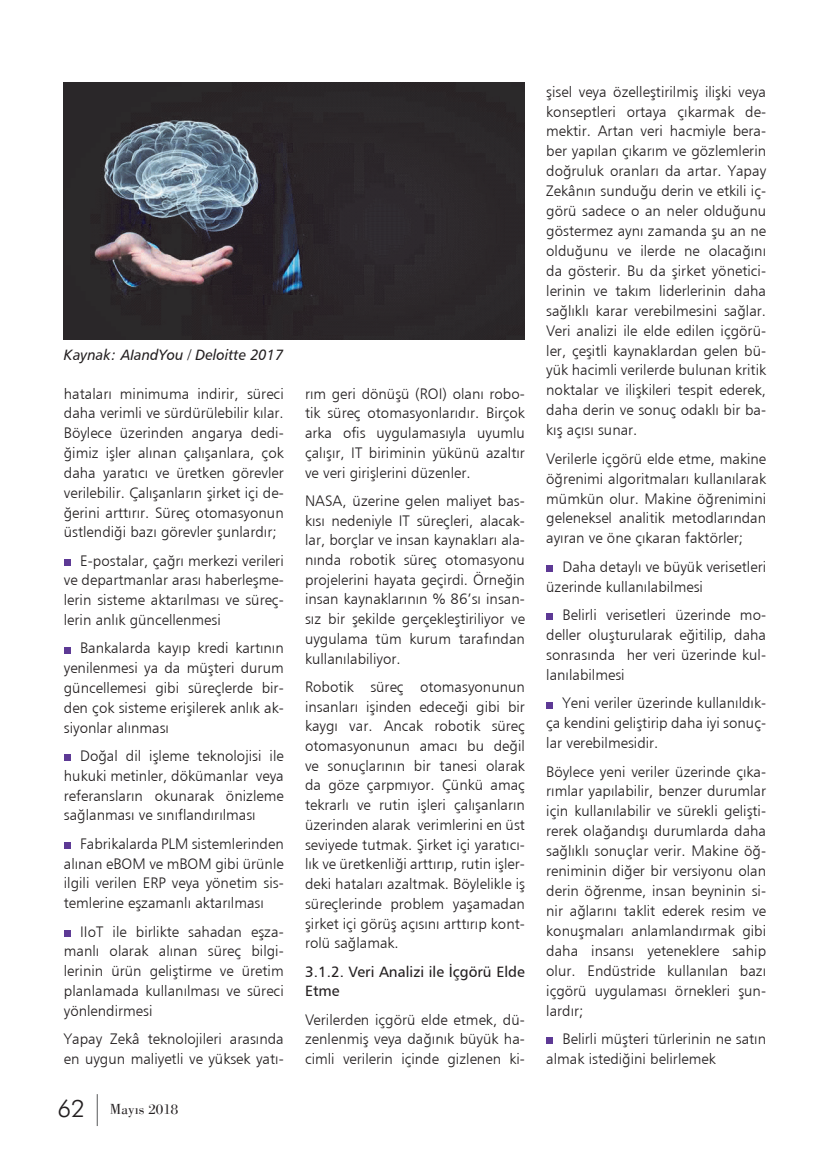
<style>
.page{position:relative;width:830px;height:1149px;background:#fff}
.page>*{position:absolute;margin:0;border:0;box-sizing:border-box;transform-origin:0 0}
.t1{font:15px/20px "Humanist 777 BT Light B";color:#231f20;text-align:justify}
.t2{font:15px/19.6px "Humanist 777 BT Roman B";color:#231f20}
.t3{font:15px "Humanist 777 BT Italic B";color:#231f20;scale:.95 1}
.t4{font:15px "Bodoni BT";color:#231f20}
.s1{color:#fff}
.s2{font-family:"Futura BT";font-weight:300;font-size:24px}
</style>
<div class="page">
<hr style="left:97px;top:1093px;width:1px;height:32px;background:#57585a">
<svg style="left:64px;top:559px;width:6px;height:6px"></svg>
<div style="left:64px;top:646px;width:6px;height:7px;background:#5d3995"></div>
<svg style="left:64px;top:754px;width:6px;height:6px"></svg>
<svg style="left:64px;top:842px;width:6px;height:6px"></svg>
<div style="left:64px;top:929px;width:6px;height:7px;background:#5d3995"></div>
<img style="left:64px;top:83px;width:460px;height:256px">
<svg style="left:546px;top:565px;width:6px;height:6px"></svg>
<div style="left:546px;top:613px;width:6px;height:7px;background:#5d3995"></div>
<div style="left:546px;top:701px;width:6px;height:7px;background:#5d3995"></div>
<svg style="left:546px;top:1037px;width:6px;height:6px"></svg>
<p class="t3" style="left:64px;top:345px;width:232px">Kaynak: AIandYou / Deloitte 2017</p>
<p class="t1" style="left:64px;top:383px;width:221px">hataları minimuma indirir, süreci daha verimli ve sürdürülebilir kılar.<br>Böylece üzerinden angarya dedi&shy;ğimiz işler alınan çalışanlara, çok daha yaratıcı ve üretken görevler verilebilir. Çalışanların şirket içi de&shy;ğerini arttırır. Süreç otomasyonun üstlendiği bazı görevler şunlardır;</p>
<p class="t1" style="left:64px;top:550px;width:221px;text-indent:6px"><span class="s1">D</span>E-postalar, çağrı merkezi verileri ve departmanlar arası haberleşme&shy;lerin sisteme aktarılması ve süreç&shy;lerin anlık güncellenmesi</p>
<p class="t1" style="left:64px;top:638px;width:221px;text-indent:6px"><span class="s1">D</span>Bankalarda kayıp kredi kartının yenilenmesi ya da müşteri durum güncellemesi gibi süreçlerde bir&shy;den çok sisteme erişilerek anlık ak&shy;siyonlar alınması</p>
<p class="t1" style="left:64px;top:745px;width:221px;text-indent:6px"><span class="s1">D</span>Doğal dil işleme teknolojisi ile hukuki metinler, dökümanlar veya referansların okunarak önizleme sağlanması ve sınıflandırılması</p>
<p class="t1" style="left:64px;top:833px;width:221px;text-indent:6px"><span class="s1">D</span>Fabrikalarda PLM sistemlerinden alınan eBOM ve mBOM gibi ürünle ilgili verilen ERP veya yönetim sis&shy;temlerine eşzamanlı aktarılması</p>
<p class="t1" style="left:64px;top:920px;width:221px;text-indent:6px"><span class="s1">D</span>IIoT ile birlikte sahadan eşza&shy;manlı olarak alınan süreç bilgi&shy;lerinin ürün geliştirme ve üretim planlamada kullanılması ve süreci yönlendirmesi</p>
<p class="t1" style="left:64px;top:1028px;width:221px">Yapay Zekâ teknolojileri arasında en uygun maliyetli ve yüksek yatı-</p>
<p class="t4" style="left:57px;top:1099px;width:122px"><span class="s2">62</span> Mayıs 2018</p>
<p class="t1" style="left:305px;top:383px;width:221px">rım geri dönüşü (ROI) olanı robo&shy;tik süreç otomasyonlarıdır. Birçok arka ofis uygulamasıyla uyumlu çalışır, IT biriminin yükünü azaltır ve veri girişlerini düzenler.</p>
<p class="t1" style="left:305px;top:490px;width:221px">NASA, üzerine gelen maliyet bas&shy;kısı nedeniyle IT süreçleri, alacak&shy;lar, borçlar ve insan kaynakları ala&shy;nında robotik süreç otomasyonu projelerini hayata geçirdi. Örneğin insan kaynaklarının % 86’sı insan&shy;sız bir şekilde gerçekleştiriliyor ve uygulama tüm kurum tarafından kullanılabiliyor.</p>
<p class="t1" style="left:305px;top:676px;width:221px">Robotik süreç otomasyonunun insanları işinden edeceği gibi bir kaygı var. Ancak robotik süreç otomasyonunun amacı bu değil ve sonuçlarının bir tanesi olarak da göze çarpmıyor. Çünkü amaç tekrarlı ve rutin işleri çalışanların üzerinden alarak verimlerini en üst seviyede tutmak. Şirket içi yaratıcı&shy;lık ve üretkenliği arttırıp, rutin işler&shy;deki hataları azaltmak. Böylelikle iş süreçlerinde problem yaşamadan şirket içi görüş açısını arttırıp kont&shy;rolü sağlamak.</p>
<p class="t2" style="left:305px;top:960px;width:221px">3.1.2. Veri Analizi ile İçgörü Elde<br>Etme</p>
<p class="t1" style="left:305px;top:1008px;width:221px">Verilerden içgörü elde etmek, dü&shy;zenlenmiş veya dağınık büyük ha&shy;cimli verilerin içinde gizlenen ki-</p>
<p class="t1" style="left:546px;top:81px;width:221px">şisel veya özelleştirilmiş ilişki veya konseptleri ortaya çıkarmak de&shy;mektir. Artan veri hacmiyle bera&shy;ber yapılan çıkarım ve gözlemlerin doğruluk oranları da artar. Yapay Zekânın sunduğu derin ve etkili iç&shy;görü sadece o an neler olduğunu göstermez aynı zamanda şu an ne olduğunu ve ilerde ne olacağını da gösterir. Bu da şirket yönetici&shy;lerinin ve takım liderlerinin daha sağlıklı karar verebilmesini sağlar.<br>Veri analizi ile elde edilen içgörü&shy;ler, çeşitli kaynaklardan gelen bü&shy;yük hacimli verilerde bulunan kritik noktalar ve ilişkileri tespit ederek, daha derin ve sonuç odaklı bir ba&shy;kış açısı sunar.</p>
<p class="t1" style="left:546px;top:448px;width:221px">Verilerle içgörü elde etme, makine öğrenimi algoritmaları kullanılarak mümkün olur. Makine öğrenimini geleneksel analitik metodlarından ayıran ve öne çıkaran faktörler;</p>
<p class="t1" style="left:546px;top:556px;width:221px;text-indent:6px"><span class="s1">D</span>Daha detaylı ve büyük verisetleri üzerinde kullanılabilmesi</p>
<p class="t1" style="left:546px;top:604px;width:221px;text-indent:6px"><span class="s1">D</span>Belirli verisetleri üzerinde mo&shy;deller oluşturularak eğitilip, daha sonrasında her veri üzerinde kul&shy;lanılabilmesi</p>
<p class="t1" style="left:546px;top:692px;width:221px;text-indent:6px"><span class="s1">D</span>Yeni veriler üzerinde kullanıldık&shy;ça kendini geliştirip daha iyi sonuç&shy;lar verebilmesidir.</p>
<p class="t1" style="left:546px;top:760px;width:221px">Böylece yeni veriler üzerinde çıka&shy;rımlar yapılabilir, benzer durumlar için kullanılabilir ve sürekli gelişti&shy;rerek olağandışı durumlarda daha sağlıklı sonuçlar verir. Makine öğ&shy;reniminin diğer bir versiyonu olan derin öğrenme, insan beyninin si&shy;nir ağlarını taklit ederek resim ve konuşmaları anlamlandırmak gibi daha insansı yeteneklere sahip olur. Endüstride kullanılan bazı içgörü uygulaması örnekleri şun&shy;lardır;</p>
<p class="t1" style="left:546px;top:1028px;width:221px;text-indent:6px"><span class="s1">D</span>Belirli müşteri türlerinin ne satın almak istediğini belirlemek</p>
</div>
